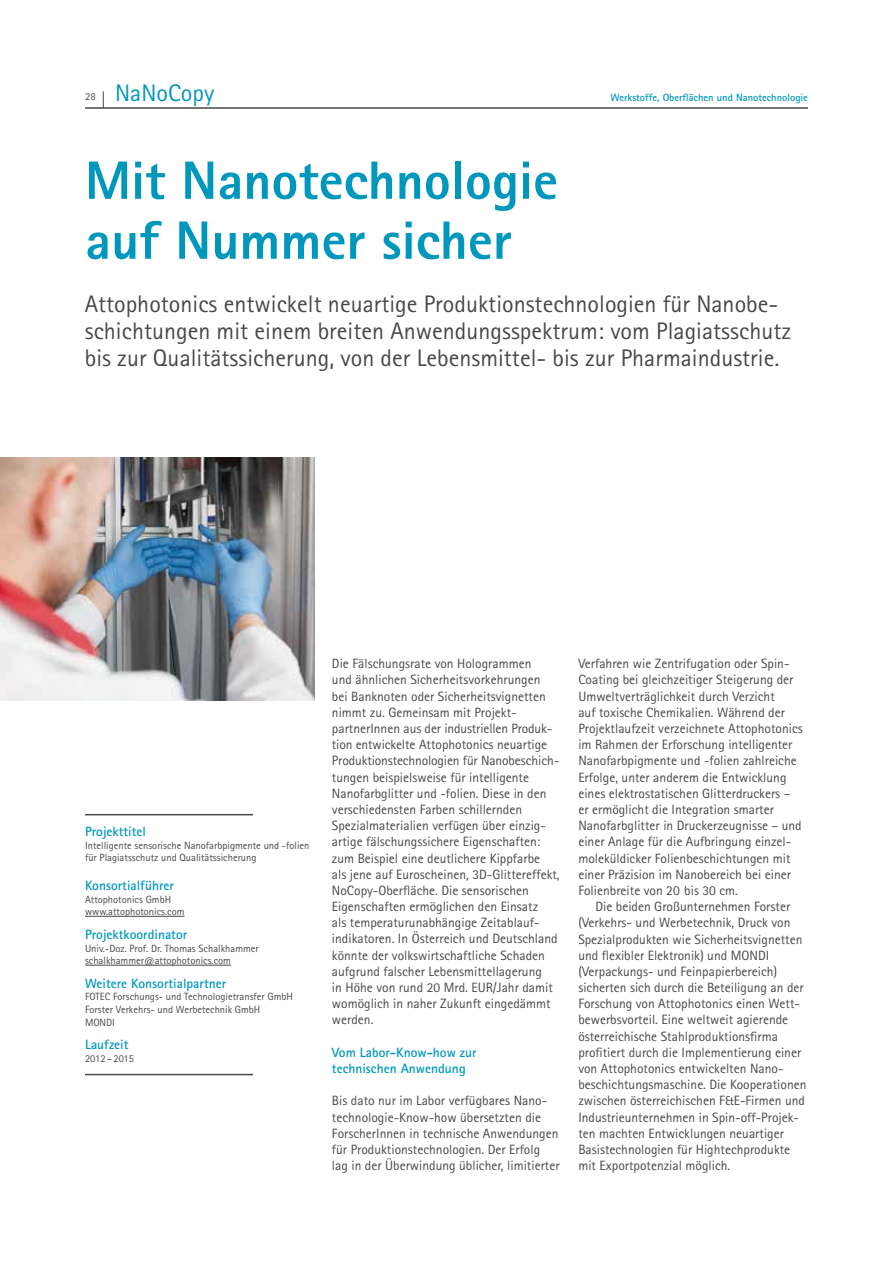
<style>
.page{position:relative;width:893px;height:1263px;background:#fff}
.page>*{position:absolute;margin:0;border:0;box-sizing:border-box;transform-origin:0 0}
.t1{font:800 54px/60px "Rotis Sans Serif";color:#0097bd}
.t2{font:24px/27px "Rotis Sans Serif";color:#484847}
.t3{font:24px "Rotis Sans Serif";color:#0097bd}
.t4{font:13.5px/16.2px "Rotis Sans Serif";color:#484847}
.t5{font:700 13.5px/16.2px "Rotis Sans Serif";color:#0097bd}
.t6{font:10.5px/12.6px "Rotis Sans Serif";color:#484847}
.t7{font:700 10.5px "Rotis Sans Serif";color:#0097bd}
</style>
<div class="page">
<hr style="left:85px;top:107px;width:723px;height:2px;background:#484847">
<svg style="left:103px;top:91px;width:1px;height:16px"></svg>
<img style="left:0;top:458px;width:315px;height:243px">
<hr style="left:85px;top:916px;width:99px;height:1px;background:#484847">
<hr style="left:85px;top:965px;width:146px;height:1px;background:#484847">
<hr style="left:85px;top:814px;width:168px;height:1px;background:#484847">
<hr style="left:85px;top:1074px;width:168px;height:1px;background:#484847">
<p class="t6" style="left:85px;top:92px;width:12px">28</p>
<h2 class="t3" style="left:115px;top:84px;width:101px">NaNoCopy</h2>
<p class="t7" style="left:610px;top:94px;width:199px">Werkstoffe, Oberflächen und Nanotechnologie</p>
<h1 class="t1" style="left:85px;top:156px;width:474px">Mit Nanotechnologie auf Nummer sicher</h1>
<h2 class="t2" style="left:85px;top:293px;width:707px">Attophotonics entwickelt neuartige Produktionstechnologien für Nanobe&shy;schichtungen mit einem breiten Anwendungsspektrum: vom Plagiatsschutz bis zur Qualitätssicherung, von der Lebensmittel- bis zur Pharmaindustrie.</h2>
<p class="t5" style="left:85px;top:825px;width:62px">Projekttitel</p>
<p class="t6" style="left:85px;top:840px;width:226px">Intelligente sensorische Nanofarbpigmente und -folien für Plagiatsschutz und Qualitätssicherung</p>
<p class="t5" style="left:85px;top:879px;width:90px">Konsortialführer</p>
<p class="t6" style="left:85px;top:894px;width:101px">Attophotonics GmbH www.attophotonics.com</p>
<p class="t5" style="left:85px;top:928px;width:104px">Projektkoordinator</p>
<p class="t6" style="left:85px;top:943px;width:175px">Univ.-Doz. Prof. Dr. Thomas Schalkhammer schalkhammer@attophotonics.com</p>
<p class="t5" style="left:85px;top:977px;width:143px">Weitere Konsortialpartner</p>
<p class="t6" style="left:85px;top:992px;width:209px">FOTEC Forschungs- und Technologietransfer GmbH<br>Forster Verkehrs- und Werbetechnik GmbH<br>MONDI</p>
<p class="t5" style="left:85px;top:1038px;width:45px">Laufzeit</p>
<p class="t6" style="left:85px;top:1053px;width:51px">2012 – 2015</p>
<p class="t4" style="left:332px;top:657px;width:229px">Die Fälschungsrate von Hologrammen<br>und ähnlichen Sicherheitsvorkehrungen<br>bei Banknoten oder Sicherheitsvignetten nimmt zu. Gemeinsam mit Projekt&shy;partnerInnen aus der industriellen Produk&shy;tion entwickelte Attophotonics neuartige Produktions technologien für Nanobeschich&shy;tungen beispielsweise für intelligente Nanofarbglitter und -folien. Diese in den verschiedensten Farben schillernden Spezial materialien verfügen über einzig&shy;artige fälschungssichere Eigenschaften: zum Beispiel eine deutlichere Kippfarbe<br>als jene auf Euroscheinen, 3D-Glittereffekt, NoCopy-Oberfläche. Die sensorischen Eigenschaften ermöglichen den Einsatz<br>als temperaturunabhängige Zeitablauf&shy;indikatoren. In Österreich und Deutschland könnte der volkswirtschaftliche Schaden aufgrund falscher Lebensmittellagerung<br>in Höhe von rund 20 Mrd. EUR/Jahr damit womöglich in naher Zukunft eingedämmt werden.</p>
<p class="t5" style="left:332px;top:1046px;width:146px">Vom Labor-Know-how zur technischen Anwendung</p>
<p class="t4" style="left:332px;top:1094px;width:229px">Bis dato nur im Labor verfügbares Nano&shy;technologie-Know-how übersetzten die ForscherInnen in technische Anwendungen für Produktionstechnologien. Der Erfolg<br>lag in der Überwindung üblicher, limitierter</p>
<p class="t4" style="left:578px;top:657px;width:226px">Verfahren wie Zentrifugation oder Spin-Coating bei gleichzeitiger Steigerung der Umweltverträglichkeit durch Verzicht<br>auf toxische Chemikalien. Während der Projektlaufzeit verzeichnete Attophotonics im Rahmen der Erforschung intelligenter Nanofarbpigmente und -folien zahl reiche Erfolge, unter anderem die Entwicklung eines elektrostatischen Glitterdruckers – er ermöglicht die Integration smarter Nanofarbglitter in Druckerzeugnisse – und einer Anlage für die Aufbringung einzel&shy;mole küldicker Folienbeschichtungen mit einer Präzision im Nanobereich bei einer Folienbreite von 20 bis 30 cm.</p>
<p class="t4" style="left:578px;top:900px;width:230px;text-indent:17px">Die beiden Großunternehmen Forster (Verkehrs- und Werbetechnik, Druck von Spezialprodukten wie Sicherheitsvignetten und flexibler Elektronik) und MONDI (Verpackungs- und Feinpapierbereich) sicherten sich durch die Beteiligung an der Forschung von Attophotonics einen Wett&shy;bewerbsvorteil. Eine weltweit agierende österreichische Stahlproduktionsfirma profitiert durch die Implementierung einer von Attophotonics entwickelten Nano&shy;beschichtungsmaschine. Die Kooperationen zwischen österreichischen F&amp;E-Firmen und Industrieunternehmen in Spin-off-Projek&shy;ten machten Entwicklungen neuartiger Basistechnologien für Hightechprodukte mit Exportpotenzial möglich.</p>
</div>
